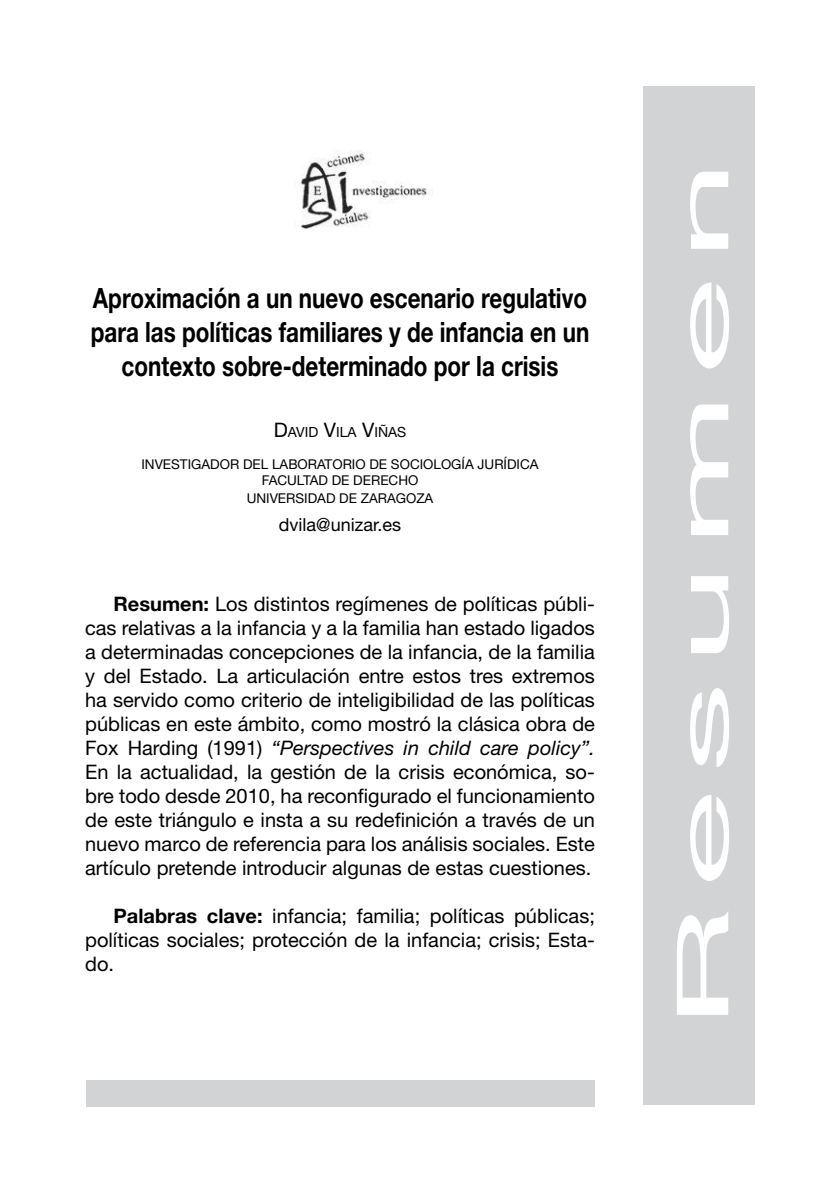
<style>
.page{position:relative;width:840px;height:1191px;background:#fff}
.page>*{position:absolute;margin:0;border:0;box-sizing:border-box;transform-origin:0 0}
.t1{font:72px "Helvetica Neue";letter-spacing:.1em;color:#fff;scale:2.5 1}
.t2{font:700 28px/33.6px "Helvetica Neue";color:#000;text-align:center;scale:.8 1}
.t3{font:20px/24px "Helvetica Neue";color:#000;text-align:justify}
.t4{font:18px "Helvetica Neue";color:#000}
.t5{font:14px "Helvetica Neue";color:#000}
.t6{font:13.6px/16.2px "Helvetica Neue";color:#000;text-align:center}
.s1{font-size:20px}
.s2{font-weight:700}
.s3{font-style:italic}
</style>
<div class="page">
<div style="left:642px;top:86px;width:112px;height:1019px;background:#d1d3d4"></div>
<div style="left:86px;top:1080px;width:508px;height:26px;background:#d1d3d4"></div>
<img style="left:300px;top:151px;width:133px;height:78px">
<h2 class="t2" style="left:91px;top:281px;width:624px">Aproximación a un nuevo escenario regulativo para las políticas familiares y de infancia en un contexto sobre-determinado por la crisis</h2>
<p class="t5" style="left:273px;top:423px;width:134px"><span class="s1">D</span>AVID <span class="s1">V</span>ILA <span class="s1">V</span>IÑAS</p>
<p class="t6" style="left:141px;top:456px;width:398px">INVESTIGADOR DEL LABORATORIO DE SOCIOLOGÍA JURÍDICA<br>FACULTAD DE DERECHO</p>
<p class="t6" style="left:246px;top:490px;width:188px">UNIVERSIDAD DE ZARAGOZA</p>
<p class="t4" style="left:279px;top:513px;width:124px">dvila@unizar.es</p>
<p class="t3" style="left:85px;top:592px;width:511px;text-indent:28px"><span class="s2">Resumen:</span> Los distintos regímenes de políticas públi&shy;cas relativas a la infancia y a la familia han estado ligados a determinadas concepciones de la infancia, de la familia y del Estado. La articulación entre estos tres extremos ha servido como criterio de inteligibilidad de las políticas públicas en este ámbito, como mostró la clásica obra de Fox Harding (1991) <span class="s3">“Perspectives in child care policy”.<br></span>En la actualidad, la gestión de la crisis económica, so&shy;bre todo desde 2010, ha reconfigurado el funcionamiento de este triángulo e insta a su redefinición a través de un nuevo marco de referencia para los análisis sociales. Este artículo pretende introducir algunas de estas cuestiones.</p>
<p class="t3" style="left:85px;top:904px;width:511px;text-indent:28px"><span class="s2">Palabras clave:</span> infancia; familia; políticas públicas; políticas sociales; protección de la infancia; crisis; Esta&shy;do.</p>
<h1 class="t1" style="left:659px;top:1028px;width:349px;rotate:-90deg">Resumen</h1>
</div>
